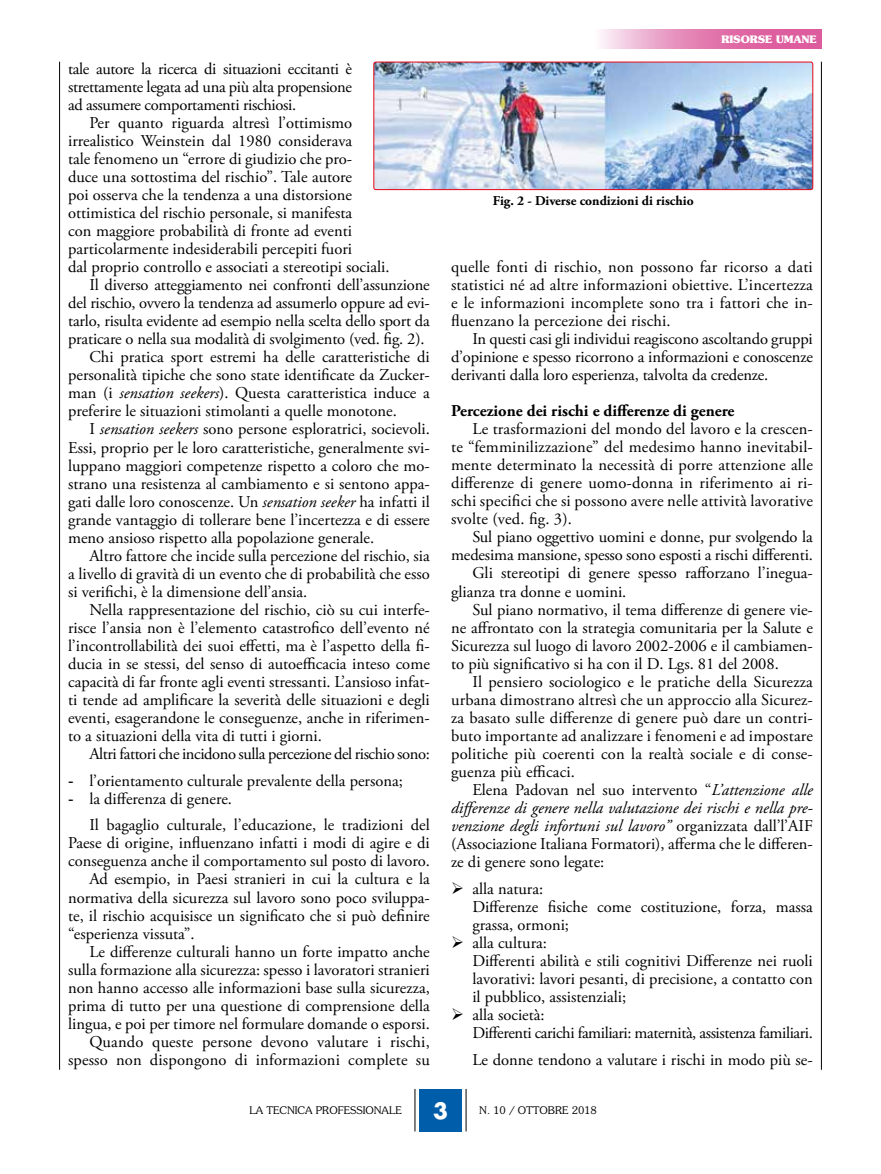
<style>
.page{position:relative;width:881px;height:1174px;background:#fff}
.page>*{position:absolute;margin:0;border:0;box-sizing:border-box;transform-origin:0 0}
.t1{font:700 21.75px "Futura Std";color:#fff}
.t2{font:16.5px/18px "Adobe Garamond Pro";color:#000;text-align:justify}
.t3{font:16.5px/18px "Adobe Garamond Pro";letter-spacing:-.025em;color:#000}
.t4{font:italic 16.5px "Adobe Garamond Pro";color:#000}
.t5{font:700 16.5px "Adobe Garamond Pro";color:#000}
.t6{font:700 13.5px "Adobe Garamond Pro";color:#000}
.t7{font:300 10.5px "Souvenir Std";color:#000}
.t8{font:700 10.35px "Souvenir Std";color:#fff}
.s1{font-style:italic}
.s2{font-family:"Times New Roman"}
.s3{font-style:normal}
</style>
<div class="page">
<hr style="left:59px;top:62px;width:1px;height:1007px;background:#000">
<hr style="left:820px;top:62px;width:1px;height:1007px;background:#000">
<svg style="left:601px;top:30px;width:220px;height:19px;background:#e587b7"></svg>
<div style="left:419px;top:1089px;width:42px;height:42px;background:#005da9"></div>
<hr style="left:414px;top:1089px;width:1px;height:42px;background:#000">
<hr style="left:465px;top:1089px;width:1px;height:42px;background:#000">
<img style="left:373px;top:62px;width:439px;height:128px">
<div style="left:373px;top:62px;width:439px;height:128px;border:1px solid #e30613;border-radius:2px"></div>
<p class="t2" style="left:68px;top:60px;width:285px">tale autore la ricerca di situazioni eccitanti è strettamente legata ad una più alta propensione ad assumere comportamenti rischiosi.</p>
<p class="t2" style="left:89px;top:114px;width:264px">Per quanto riguarda altresì l’ottimismo</p>
<p class="t2" style="left:68px;top:132px;width:285px">irrealistico Weinstein dal 1980 considerava</p>
<p class="t2" style="left:68px;top:150px;width:285px">tale fenomeno un “errore di giudizio che pro-</p>
<p class="t2" style="left:68px;top:168px;width:285px">duce una sottostima del rischio”. Tale autore</p>
<p class="t2" style="left:68px;top:186px;width:285px">poi osserva che la tendenza a una distorsione</p>
<p class="t2" style="left:68px;top:204px;width:285px">ottimistica del rischio personale, si manifesta</p>
<p class="t2" style="left:68px;top:222px;width:285px">con maggiore probabilità di fronte ad eventi</p>
<p class="t2" style="left:68px;top:240px;width:285px">particolarmente indesiderabili percepiti fuori</p>
<p class="t2" style="left:68px;top:258px;width:323px">dal proprio controllo e associati a stereotipi sociali.</p>
<p class="t2" style="left:89px;top:276px;width:342px">Il diverso atteggiamento nei confronti dell’assunzione</p>
<p class="t2" style="left:68px;top:294px;width:363px">del rischio, ovvero la tendenza ad assumerlo oppure ad evi-</p>
<p class="t2" style="left:68px;top:312px;width:363px">tarlo, risulta evidente ad esempio nella scelta dello sport da</p>
<p class="t2" style="left:68px;top:330px;width:358px">praticare o nella sua modalità di svolgimento (ved. fig. 2).</p>
<p class="t2" style="left:89px;top:349px;width:342px">Chi pratica sport estremi ha delle caratteristiche di</p>
<p class="t2" style="left:68px;top:367px;width:363px">personalità tipiche che sono state identificate da Zucker-</p>
<p class="t2" style="left:68px;top:385px;width:363px">man (i <span class="s1">sensation seekers</span>). Questa caratteristica induce a</p>
<p class="t2" style="left:68px;top:403px;width:330px">preferire le situazioni stimolanti a quelle monotone.</p>
<p class="t2" style="left:89px;top:421px;width:342px">I <span class="s1">sensation seekers</span> sono persone esploratrici, socievoli.</p>
<p class="t2" style="left:68px;top:439px;width:363px">Essi, proprio per le loro caratteristiche, generalmente svi-</p>
<p class="t2" style="left:68px;top:457px;width:363px">luppano maggiori competenze rispetto a coloro che mo-</p>
<p class="t2" style="left:68px;top:475px;width:363px">strano una resistenza al cambiamento e si sentono appa-</p>
<p class="t2" style="left:68px;top:493px;width:363px">gati dalle loro conoscenze. Un <span class="s1">sensation seeker</span> ha infatti il</p>
<p class="t2" style="left:68px;top:511px;width:363px">grande vantaggio di tollerare bene l’incertezza e di essere</p>
<p class="t2" style="left:68px;top:529px;width:307px">meno ansioso rispetto alla popolazione generale.</p>
<p class="t2" style="left:89px;top:547px;width:342px">Altro fattore che incide sulla percezione del rischio, sia</p>
<p class="t2" style="left:68px;top:565px;width:363px">a livello di gravità di un evento che di probabilità che esso</p>
<p class="t2" style="left:68px;top:583px;width:240px">si verifichi, è la dimensione dell’ansia.</p>
<p class="t2" style="left:89px;top:601px;width:342px">Nella rappresentazione del rischio, ciò su cui interfe-</p>
<p class="t2" style="left:68px;top:619px;width:363px">risce l’ansia non è l’elemento catastrofico dell’evento né</p>
<p class="t2" style="left:68px;top:637px;width:363px">l’incontrollabilità dei suoi effetti, ma è l’aspetto della fi-</p>
<p class="t2" style="left:68px;top:655px;width:363px">ducia in se stessi, del senso di autoefficacia inteso come</p>
<p class="t2" style="left:68px;top:673px;width:363px">capacità di far fronte agli eventi stressanti. L’ansioso infat-</p>
<p class="t2" style="left:68px;top:691px;width:363px">ti tende ad amplificare la severità delle situazioni e degli</p>
<p class="t2" style="left:68px;top:709px;width:363px">eventi, esagerandone le conseguenze, anche in riferimen-</p>
<p class="t2" style="left:68px;top:727px;width:255px">to a situazioni della vita di tutti i giorni.</p>
<p class="t3" style="left:89px;top:745px;width:342px">Altri fattori che incidono sulla percezione del rischio sono:</p>
<p class="t2" style="left:68px;top:772px;width:336px"><span class="s2">-</span> l’orientamento culturale prevalente della persona;</p>
<p class="t2" style="left:89px;top:786px;width:342px;line-height:26.5px;text-indent:-21px"><span class="s2">-</span> la differenza di genere.<br>Il bagaglio culturale, l’educazione, le tradizioni del</p>
<p class="t2" style="left:68px;top:834px;width:363px">Paese di origine, influenzano infatti i modi di agire e di</p>
<p class="t2" style="left:68px;top:852px;width:363px">conseguenza anche il comportamento sul posto di lavoro.</p>
<p class="t2" style="left:89px;top:870px;width:342px">Ad esempio, in Paesi stranieri in cui la cultura e la</p>
<p class="t2" style="left:68px;top:889px;width:363px">normativa della sicurezza sul lavoro sono poco sviluppa-</p>
<p class="t2" style="left:68px;top:907px;width:363px">te, il rischio acquisisce un significato che si può definire</p>
<p class="t2" style="left:68px;top:925px;width:128px">“esperienza vissuta”.</p>
<p class="t2" style="left:89px;top:943px;width:342px">Le differenze culturali hanno un forte impatto anche</p>
<p class="t2" style="left:68px;top:961px;width:363px">sulla formazione alla sicurezza: spesso i lavoratori stranieri</p>
<p class="t2" style="left:68px;top:979px;width:363px">non hanno accesso alle informazioni base sulla sicurezza,</p>
<p class="t2" style="left:68px;top:997px;width:363px">prima di tutto per una questione di comprensione della</p>
<p class="t2" style="left:68px;top:1015px;width:363px">lingua, e poi per timore nel formulare domande o esporsi.</p>
<p class="t2" style="left:89px;top:1033px;width:342px">Quando queste persone devono valutare i rischi,</p>
<p class="t2" style="left:68px;top:1051px;width:363px">spesso non dispongono di informazioni complete su</p>
<p class="t8" style="left:721px;top:33px;width:96px">RISORSE UMANE</p>
<p class="t6" style="left:492px;top:193px;width:202px">Fig. 2 - Diverse condizioni di rischio</p>
<p class="t2" style="left:451px;top:258px;width:363px">quelle fonti di rischio, non possono far ricorso a dati statistici né ad altre informazioni obiettive. L’incertezza e le informazioni incomplete sono tra i fattori che in&shy;fluenzano la percezione dei rischi.</p>
<p class="t2" style="left:451px;top:330px;width:363px;text-indent:21px">In questi casi gli individui reagiscono ascoltando gruppi d’opinione e spesso ricorrono a informazioni e conoscenze derivanti dalla loro esperienza, talvolta da credenze.</p>
<p class="t5" style="left:451px;top:401px;width:285px">Percezione dei rischi e differenze di genere</p>
<p class="t2" style="left:451px;top:420px;width:363px;text-indent:21px">Le trasformazioni del mondo del lavoro e la crescen&shy;te “femminilizzazione” del medesimo hanno inevitabil&shy;mente determinato la necessità di porre attenzione alle differenze di genere uomo-donna in riferimento ai ri&shy;schi specifici che si possono avere nelle attività lavorative svolte (ved. fig. 3).</p>
<p class="t2" style="left:472px;top:529px;width:342px">Sul piano oggettivo uomini e donne, pur svolgendo la</p>
<p class="t2" style="left:451px;top:547px;width:363px">medesima mansione, spesso sono esposti a rischi differenti.</p>
<p class="t2" style="left:472px;top:565px;width:342px">Gli stereotipi di genere spesso rafforzano l’inegua-</p>
<p class="t2" style="left:451px;top:583px;width:177px">glianza tra donne e uomini.</p>
<p class="t2" style="left:472px;top:601px;width:342px">Sul piano normativo, il tema differenze di genere vie-</p>
<p class="t2" style="left:451px;top:619px;width:363px">ne affrontato con la strategia comunitaria per la Salute e</p>
<p class="t2" style="left:451px;top:637px;width:363px">Sicurezza sul luogo di lavoro 2002-2006 e il cambiamen-</p>
<p class="t2" style="left:451px;top:655px;width:329px">to più significativo si ha con il D. Lgs. 81 del 2008.</p>
<p class="t2" style="left:472px;top:673px;width:342px">Il pensiero sociologico e le pratiche della Sicurezza</p>
<p class="t2" style="left:451px;top:691px;width:363px">urbana dimostrano altresì che un approccio alla Sicurez-</p>
<p class="t2" style="left:451px;top:709px;width:363px">za basato sulle differenze di genere può dare un contri-</p>
<p class="t2" style="left:451px;top:727px;width:363px">buto importante ad analizzare i fenomeni e ad impostare</p>
<p class="t2" style="left:451px;top:745px;width:363px">politiche più coerenti con la realtà sociale e di conse-</p>
<p class="t2" style="left:451px;top:763px;width:125px">guenza più efficaci.</p>
<p class="t2" style="left:472px;top:781px;width:342px">Elena Padovan nel suo intervento “<span class="s1">L’attenzione alle</span></p>
<p class="t4" style="left:451px;top:798px;width:363px">differenze di genere nella valutazione dei rischi e nella pre-</p>
<p class="t4" style="left:451px;top:816px;width:363px">venzione degli infortuni sul lavoro” <span class="s3">organizzata dall’l’AIF</span></p>
<p class="t2" style="left:451px;top:835px;width:363px">(Associazione Italiana Formatori), afferma che le differen-</p>
<p class="t2" style="left:451px;top:853px;width:155px">ze di genere sono legate:</p>
<p class="t2" style="left:472px;top:880px;width:342px;text-align:left;text-indent:-21px">➢ alla natura:<br>Differenze fisiche come costituzione, forza, massa grassa, ormoni;</p>
<p class="t2" style="left:472px;top:934px;width:342px;text-align:left;text-indent:-21px">➢ alla cultura:<br>Differenti abilità e stili cognitivi Differenze nei ruoli lavorativi: lavori pesanti, di precisione, a contatto con il pubblico, assistenziali;</p>
<p class="t3" style="left:472px;top:1006px;width:342px;text-indent:-21px">➢ alla società:<br>Differenti carichi familiari: maternità, assistenza familiari.</p>
<p class="t2" style="left:472px;top:1051px;width:342px">Le donne tendono a valutare i rischi in modo più se-</p>
<p class="t7" style="left:249px;top:1104px;width:154px">LA TECNICA PROFESSIONALE</p>
<h1 class="t1" style="left:433px;top:1096px;width:16px">3</h1>
<p class="t7" style="left:479px;top:1104px;width:119px">N. 10 / OTTOBRE 2018</p>
</div>
